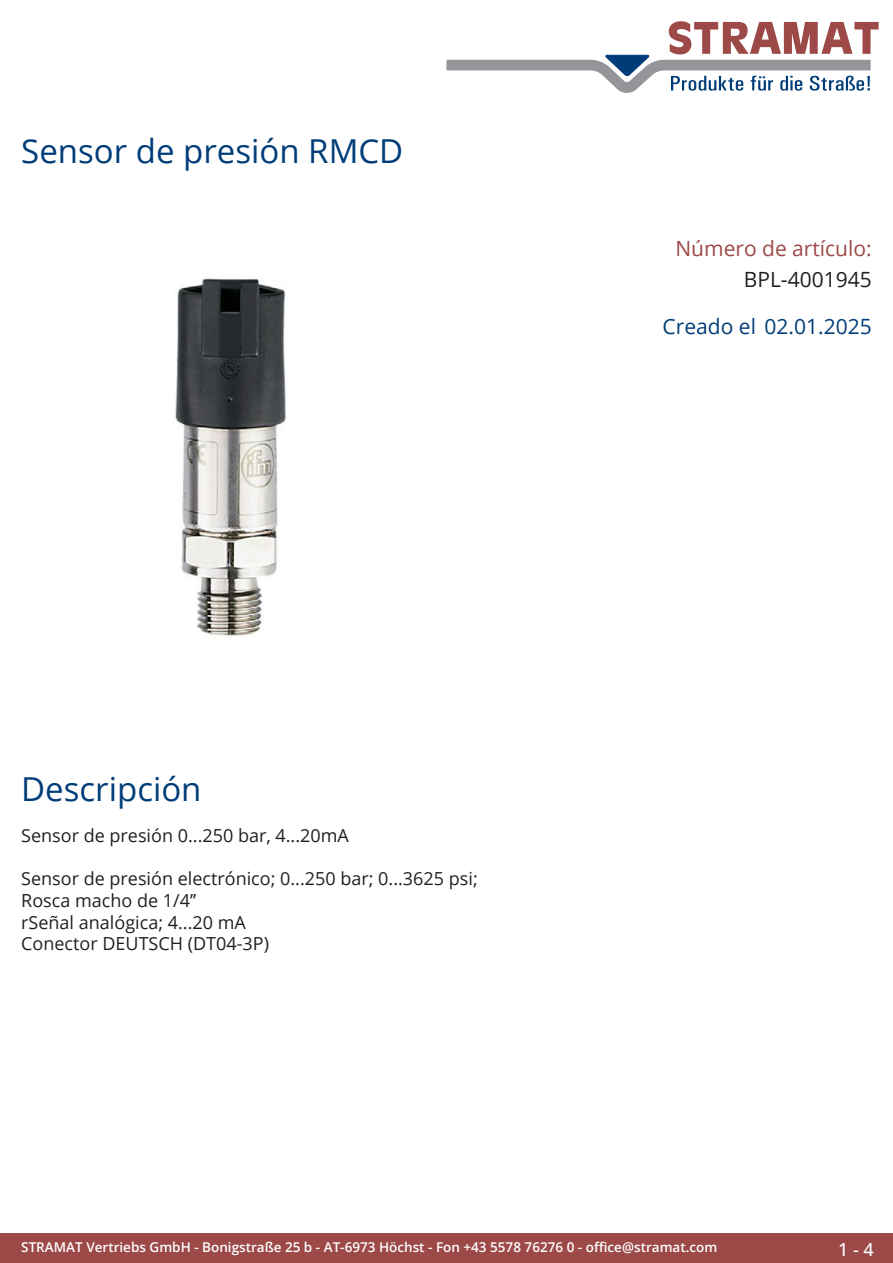
<style>
.page{position:relative;width:893px;height:1263px;background:#fff}
.page>*{position:absolute;margin:0;border:0;box-sizing:border-box;transform-origin:0 0}
.Produkttitel{font:33px "Open Sans";color:#003d78}
.Erstellungsdatum{font:21px "Open Sans";color:#003d78}
.TechDaten_Überschrif{font:21px "Open Sans";color:#9c4948}
.TechDaten_Inhalt{font:21px "Open Sans";color:#231f20}
.Beschreibung_Text{font:18px/21.6px "Open Sans";color:#231f20}
.t1{font:500 18px "Open Sans";color:#fff}
.t2{font:600 13.5px "Open Sans";color:#fff}
</style>
<div class="page">
<div style="left:0;top:1233px;width:893px;height:30px;background:#9c4948"></div>
<svg style="left:446px;top:21px;width:433px;height:72px"></svg>
<img style="left:175px;top:278px;width:111px;height:358px">
<p class="Produkttitel" style="left:21px;top:128px;width:384px">Sensor de presión RMCD</p>
<p class="Produkttitel" style="left:21px;top:766px;width:182px">Descripción</p>
<p class="Beschreibung_Text" style="left:21px;top:824px;width:329px">Sensor de presión 0...250 bar, 4...20mA</p>
<p class="Beschreibung_Text" style="left:21px;top:867px;width:458px">Sensor de presión electrónico; 0...250 bar; 0...3625 psi; Rosca macho de 1/4’’<br>rSeñal analógica; 4...20 mA<br>Conector DEUTSCH (DT04-3P)</p>
<p class="TechDaten_Überschrif" style="left:675px;top:234px;width:198px">Número de artículo:</p>
<p class="TechDaten_Inhalt" style="left:744px;top:265px;width:129px">BPL-4001945</p>
<p class="Erstellungsdatum" style="left:663px;top:312px;width:211px">Creado el 02.01.2025</p>
<p class="t2" style="left:21px;top:1238px;width:698px">STRAMAT Vertriebs GmbH - Bonigstraße 25 b - AT-6973 Höchst - Fon +43 5578 76276 0 - office@stramat.com</p>
<p class="t1" style="left:838px;top:1237px;width:37px">1 - 4</p>
</div>
